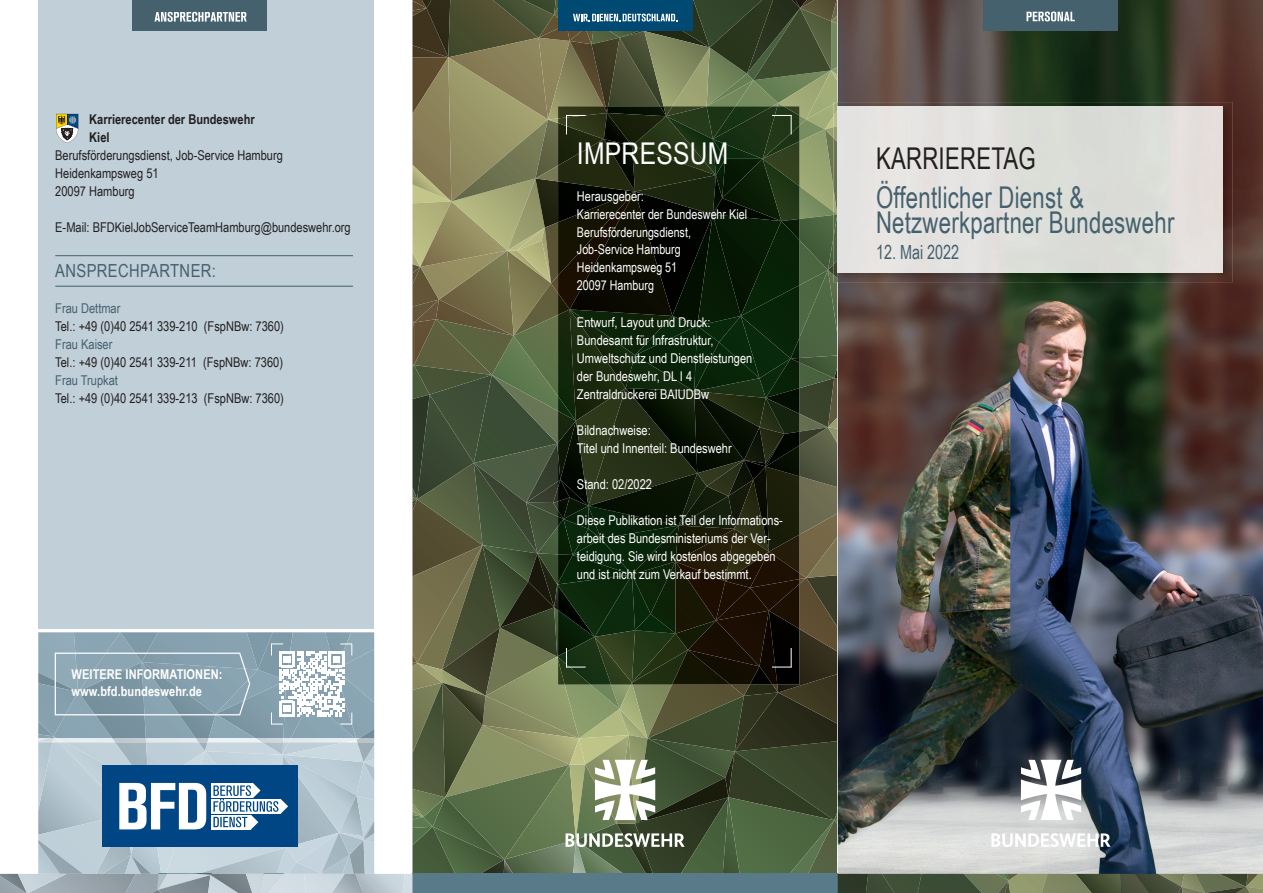
<style>
.page{position:relative;width:1263px;height:893px;background:#fff}
.page>*{position:absolute;margin:0;border:0;box-sizing:border-box;transform-origin:0 0}
.t1{font:30px/25.5px "Arial Narrow";letter-spacing:.01em;color:#45616e;scale:.9 1}
.t2{font:30px "Arial Narrow";letter-spacing:.01em;color:#231f20;scale:.9 1}
.t3{font:30px "Arial Narrow";letter-spacing:.01em;color:#fff}
.t4{font:19.5px "Arial Narrow";color:#45616e;scale:.9 1}
.t5{font:18px "Arial Narrow";letter-spacing:.02em;color:#45616e}
.t6{font:13.5px/18px "Arial Narrow";color:#fff}
.t7{font:13.5px/18px "Arial Narrow";color:#231f20}
.t8{font:700 13.5px/17px "Arial Narrow";letter-spacing:.005em;color:#fff}
.t9{font:13.5px "Arial Narrow";color:#45616e}
.t10{font:700 13.5px/18px "Arial Narrow";color:#231f20}
</style>
<div class="page">
<img style="left:0;top:0;width:1263px;height:893px">
<p class="t10" style="left:89px;top:110px;width:167px">Karrierecenter der Bundeswehr<br>Kiel</p>
<p class="t7" style="left:55px;top:146px;width:229px">Berufsförderungsdienst, Job-Service Hamburg<br>Heidenkampsweg 51<br>20097 Hamburg</p>
<p class="t7" style="left:55px;top:218px;width:297px">E-Mail: BFDKielJobServiceTeamHamburg@bundeswehr.org</p>
<h3 class="t5" style="left:55px;top:258px;width:162px">ANSPRECHPARTNER:</h3>
<p class="t9" style="left:55px;top:299px;width:67px">Frau Dettmar</p>
<p class="t7" style="left:55px;top:317px;width:230px">Tel.: +49 (0)40 2541 339-210 (FspNBw: 7360)</p>
<p class="t9" style="left:55px;top:335px;width:59px">Frau Kaiser</p>
<p class="t7" style="left:55px;top:353px;width:229px">Tel.: +49 (0)40 2541 339-211 (FspNBw: 7360)</p>
<p class="t9" style="left:55px;top:371px;width:64px">Frau Trupkat</p>
<p class="t7" style="left:55px;top:389px;width:230px">Tel.: +49 (0)40 2541 339-213 (FspNBw: 7360)</p>
<p class="t8" style="left:72px;top:665px;width:152px">WEITERE INFORMATIONEN: www.bfd.bundeswehr.de</p>
<h1 class="t3" style="left:577px;top:132px;width:153px">IMPRESSUM</h1>
<p class="t6" style="left:577px;top:186px;width:172px">Herausgeber:<br>Karrierecenter der Bundeswehr Kiel<br>Berufsförderungsdienst,<br>Job-Service Hamburg<br>Heidenkampsweg 51<br>20097 Hamburg</p>
<p class="t6" style="left:577px;top:312px;width:177px">Entwurf, Layout und Druck:<br>Bundesamt für Infrastruktur,<br>Umweltschutz und Dienstleistungen der Bundeswehr, DL I 4<br>Zentraldruckerei BAIUDBw</p>
<p class="t6" style="left:577px;top:420px;width:156px">Bildnachweise:<br>Titel und Innenteil: Bundeswehr</p>
<p class="t6" style="left:577px;top:474px;width:77px">Stand: 02/2022</p>
<p class="t6" style="left:577px;top:510px;width:207px">Diese Publikation ist Teil der Informations&shy;arbeit des Bundesministeriums der Ver&shy;teidigung. Sie wird kostenlos abgegeben und ist nicht zum Verkauf bestimmt.</p>
<h1 class="t2" style="left:876px;top:137px;width:179px">KARRIERETAG</h1>
<h1 class="t1" style="left:876px;top:183px;width:333px">Öffentlicher Dienst &amp;<br>Netzwerkpartner Bundeswehr</h1>
<h2 class="t4" style="left:876px;top:237px;width:94px">12. Mai 2022</h2>
</div>
